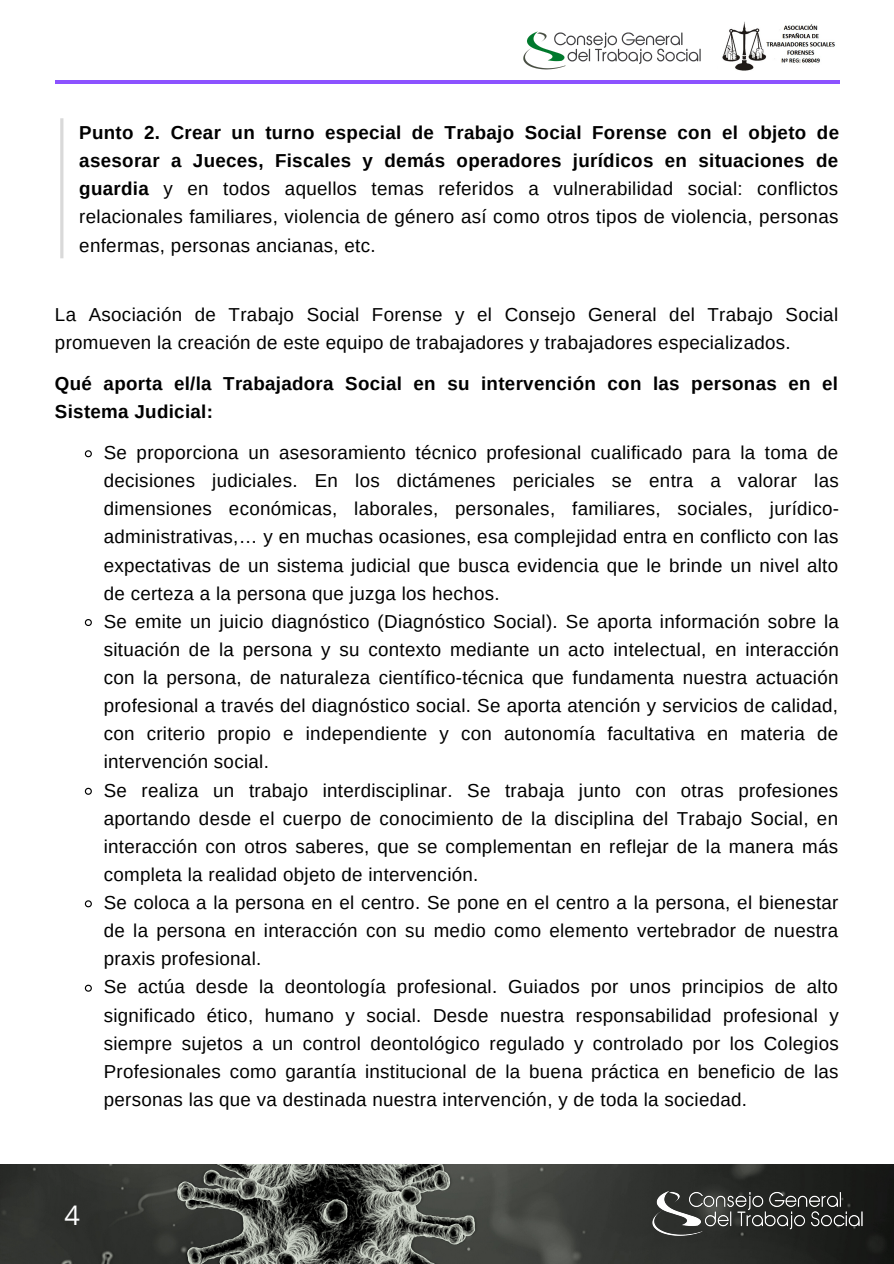
<style>
.page{position:relative;width:894px;height:1264px;background:#fff}
.page>*{position:absolute;margin:0;border:0;box-sizing:border-box;transform-origin:0 0}
.t1{font:27px "Open Sans";color:#fff}
.t2{font:18.75px/28px "Arimo";letter-spacing:.015em;color:#000}
.t3{font:700 18.75px/28px "Arimo";letter-spacing:.015em;color:#000}
.s1{font-weight:700}
</style>
<div class="page">
<hr style="left:55px;top:80px;width:784px;height:4px;background:#8c52ff">
<svg style="left:84px;top:450px;width:8px;height:8px"></svg>
<svg style="left:84px;top:619px;width:8px;height:7px"></svg>
<svg style="left:84px;top:787px;width:8px;height:8px"></svg>
<svg style="left:84px;top:900px;width:8px;height:8px"></svg>
<svg style="left:84px;top:984px;width:8px;height:8px"></svg>
<img style="left:0;top:1164px;width:582px;height:99px">
<img style="left:582px;top:1164px;width:311px;height:99px">
<img style="left:523px;top:31px;width:178px;height:39px">
<img style="left:722px;top:21px;width:113px;height:49px">
<svg style="left:60px;top:118px;width:3px;height:140px"></svg>
<p class="t2" style="left:79px;top:118px;width:761px;text-align:justify"><span class="s1">Punto 2. Crear un turno especial de Trabajo Social Forense con el objeto de asesorar a Jueces, Fiscales y demás operadores jurídicos en situaciones de guardia</span> y en todos aquellos temas referidos a vulnerabilidad social: conflictos relacionales familiares, violencia de género así como otros tipos de violencia, personas enfermas, personas ancianas, etc.</p>
<p class="t2" style="left:55px;top:300px;width:784px">La Asociación de Trabajo Social Forense y el Consejo General del Trabajo Social promueven la creación de este equipo de trabajadores y trabajadores especializados.</p>
<p class="t3" style="left:55px;top:369px;width:784px">Qué aporta el/la Trabajadora Social en su intervención con las personas en el<br>Sistema Judicial:</p>
<p class="t2" style="left:104px;top:438px;width:736px">Se proporciona un asesoramiento técnico profesional cualificado para la toma de decisiones judiciales. En los dictámenes periciales se entra a valorar las dimensiones económicas, laborales, personales, familiares, sociales, jurídico&shy;administrativas,… y en muchas ocasiones, esa complejidad entra en conflicto con las expectativas de un sistema judicial que busca evidencia que le brinde un nivel alto de certeza a la persona que juzga los hechos.<br>Se emite un juicio diagnóstico (Diagnóstico Social). Se aporta información sobre la situación de la persona y su contexto mediante un acto intelectual, en interacción con la persona, de naturaleza científico-técnica que fundamenta nuestra actuación profesional a través del diagnóstico social. Se aporta atención y servicios de calidad, con criterio propio e independiente y con autonomía facultativa en materia de intervención social.<br>Se realiza un trabajo interdisciplinar. Se trabaja junto con otras profesiones aportando desde el cuerpo de conocimiento de la disciplina del Trabajo Social, en interacción con otros saberes, que se complementan en reflejar de la manera más completa la realidad objeto de intervención.<br>Se coloca a la persona en el centro. Se pone en el centro a la persona, el bienestar de la persona en interacción con su medio como elemento vertebrador de nuestra praxis profesional.<br>Se actúa desde la deontología profesional. Guiados por unos principios de alto significado ético, humano y social. Desde nuestra responsabilidad profesional y siempre sujetos a un control deontológico regulado y controlado por los Colegios Profesionales como garantía institucional de la buena práctica en beneficio de las personas las que va destinada nuestra intervención, y de toda la sociedad.</p>
<h1 class="t1" style="left:65px;top:1196px;width:17px">4</h1>
</div>
